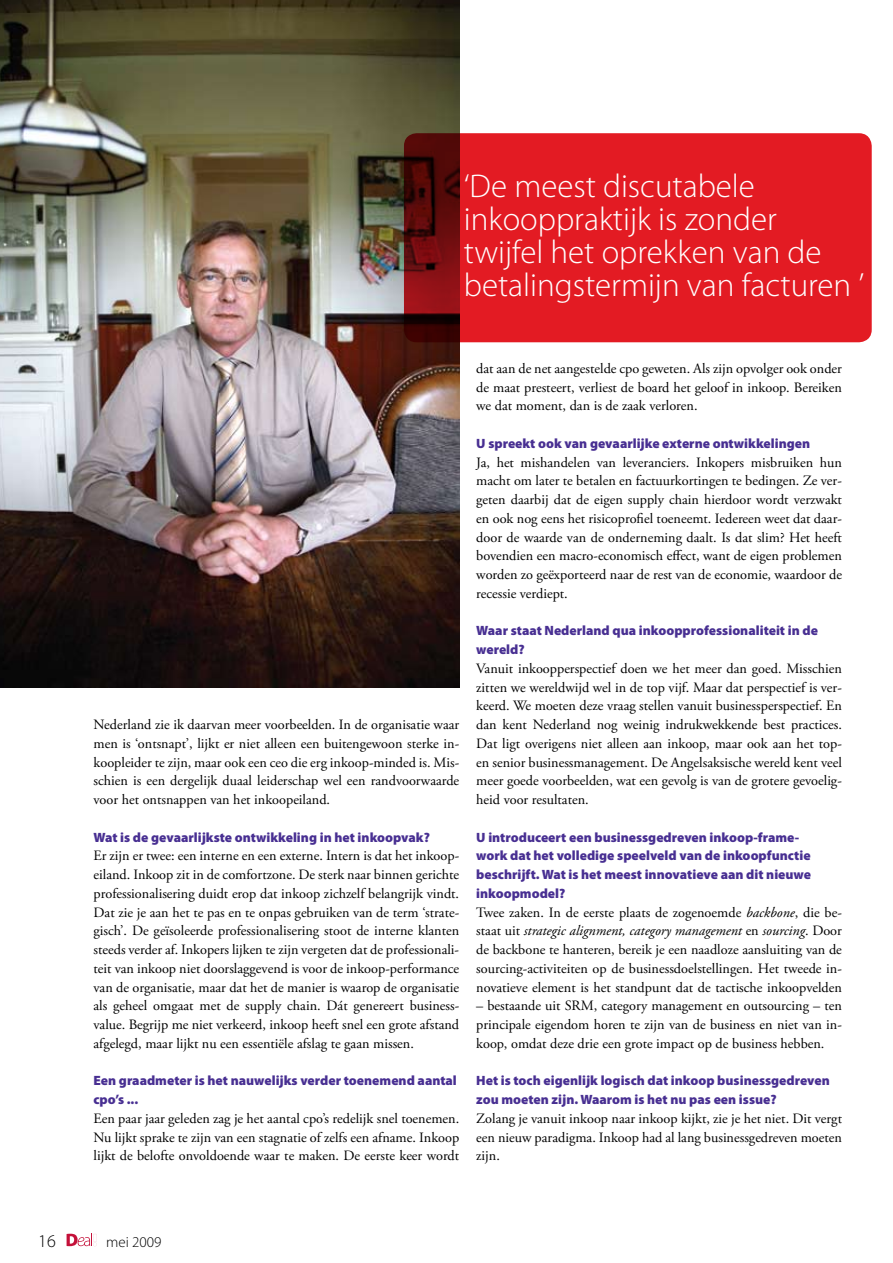
<style>
.page{position:relative;width:893px;height:1263px;background:#fff}
.page>*{position:absolute;margin:0;border:0;box-sizing:border-box;transform-origin:0 0}
.t1{font:300 33px/33px "Myriad Pro";color:#fff}
.t2{font:300 18px "Myriad Pro";color:#000}
.t3{font:300 15px "Myriad Pro";color:#000}
.t4{font:14.25px/18.8px "Adobe Garamond Pro";color:#000;text-align:justify}
.t5{font:900 13.5px/18.8px "Myriad Pro";color:#482f92}
.s1{font-style:italic}
</style>
<div class="page">
<svg style="left:67px;top:1234px;width:30px;height:12px"></svg>
<img style="left:0;top:0;width:460px;height:688px">
<div style="left:404px;top:133px;width:468px;height:209px;background:#e31b23;border-radius:13px"></div>
<h1 class="t1" style="left:464px;top:170px;width:402px">‘De meest discutabele inkooppraktijk is zonder twijfel het oprekken van de betalingstermijn van facturen ’</h1>
<p class="t4" style="left:94px;top:716px;width:367px">Nederland zie ik daarvan meer voorbeelden. In de organisatie waar men is ‘ontsnapt’, lijkt er niet alleen een buitengewoon sterke in&shy;koopleider te zijn, maar ook een ceo die erg inkoop-minded is. Mis&shy;schien is een dergelijk duaal leiderschap wel een randvoorwaarde voor het ontsnappen van het inkoopeiland.</p>
<p class="t5" style="left:94px;top:828px;width:338px">Wat is de gevaarlijkste ontwikkeling in het inkoopvak?</p>
<p class="t4" style="left:94px;top:847px;width:367px">Er zijn er twee: een interne en een externe. Intern is dat het inkoop&shy;eiland. Inkoop zit in de comfortzone. De sterk naar binnen gerichte professionalisering duidt erop dat inkoop zichzelf belangrijk vindt.<br>Dat zie je aan het te pas en te onpas gebruiken van de term ‘strate&shy;gisch’. De geïsoleerde professionalisering stoot de interne klanten steeds verder af. Inkopers lijken te zijn vergeten dat de professionali&shy;teit van inkoop niet doorslaggevend is voor de inkoop-performance van de organisatie, maar dat het de manier is waarop de organisatie als geheel omgaat met de supply chain. Dát genereert business&shy;value. Begrijp me niet verkeerd, inkoop heeft snel een grote afstand afgelegd, maar lijkt nu een essentiële afslag te gaan missen.</p>
<p class="t5" style="left:94px;top:1072px;width:365px">Een graadmeter is het nauwelijks verder toenemend aantal cpo’s ...</p>
<p class="t4" style="left:94px;top:1109px;width:367px">Een paar jaar geleden zag je het aantal cpo’s redelijk snel toenemen.<br>Nu lijkt sprake te zijn van een stagnatie of zelfs een afname. Inkoop lijkt de belofte onvoldoende waar te maken. De eerste keer wordt</p>
<p class="t4" style="left:476px;top:359px;width:367px">dat aan de net aangestelde cpo geweten. Als zijn opvolger ook onder de maat presteert, verliest de board het geloof in inkoop. Bereiken we dat moment, dan is de zaak verloren.</p>
<p class="t5" style="left:476px;top:434px;width:335px">U spreekt ook van gevaarlijke externe ontwikkelingen</p>
<p class="t4" style="left:476px;top:453px;width:367px">Ja, het mishandelen van leveranciers. Inkopers misbruiken hun macht om later te betalen en factuurkortingen te bedingen. Ze ver&shy;geten daarbij dat de eigen supply chain hierdoor wordt verzwakt en ook nog eens het risicoprofiel toeneemt. Iedereen weet dat daar&shy;door de waarde van de onderneming daalt. Is dat slim? Het heeft bovendien een macro-economisch effect, want de eigen problemen worden zo geëxporteerd naar de rest van de economie, waardoor de recessie verdiept.</p>
<p class="t5" style="left:476px;top:621px;width:343px">Waar staat Nederland qua inkoopprofessionaliteit in de wereld?</p>
<p class="t4" style="left:476px;top:659px;width:367px">Vanuit inkoopperspectief doen we het meer dan goed. Misschien zitten we wereldwijd wel in de top vijf. Maar dat perspectief is ver&shy;keerd. We moeten deze vraag stellen vanuit businessperspectief. En dan kent Nederland nog weinig indrukwekkende best practices.<br>Dat ligt overigens niet alleen aan inkoop, maar ook aan het top&shy;en senior businessmanagement. De Angelsaksische wereld kent veel meer goede voorbeelden, wat een gevolg is van de grotere gevoelig&shy;heid voor resultaten.</p>
<p class="t5" style="left:476px;top:828px;width:336px">U introduceert een businessgedreven inkoop-frame&shy;work dat het volledige speelveld van de inkoopfunctie beschrijft. Wat is het meest innovatieve aan dit nieuwe inkoopmodel?</p>
<p class="t4" style="left:476px;top:903px;width:367px">Twee zaken. In de eerste plaats de zogenoemde <span class="s1">backbone</span>, die be&shy;staat uit <span class="s1">strategic alignment, category management</span> en <span class="s1">sourcing</span>. Door de backbone te hanteren, bereik je een naadloze aansluiting van de sourcing-activiteiten op de businessdoelstellingen. Het tweede in&shy;novatieve element is het standpunt dat de tactische inkoopvelden</p>
<p class="t4" style="left:476px;top:997px;width:367px">– bestaande uit SRM, category management en outsourcing – ten principale eigendom horen te zijn van de business en niet van in&shy;koop, omdat deze drie een grote impact op de business hebben.</p>
<p class="t5" style="left:476px;top:1072px;width:355px">Het is toch eigenlijk logisch dat inkoop businessgedreven zou moeten zijn. Waarom is het nu pas een issue?</p>
<p class="t4" style="left:476px;top:1109px;width:367px">Zolang je vanuit inkoop naar inkoop kijkt, zie je het niet. Dit vergt een nieuw paradigma. Inkoop had al lang businessgedreven moeten zijn.</p>
<p class="t2" style="left:38px;top:1231px;width:19px">16</p>
<p class="t3" style="left:106px;top:1233px;width:57px">mei 2009</p>
</div>
